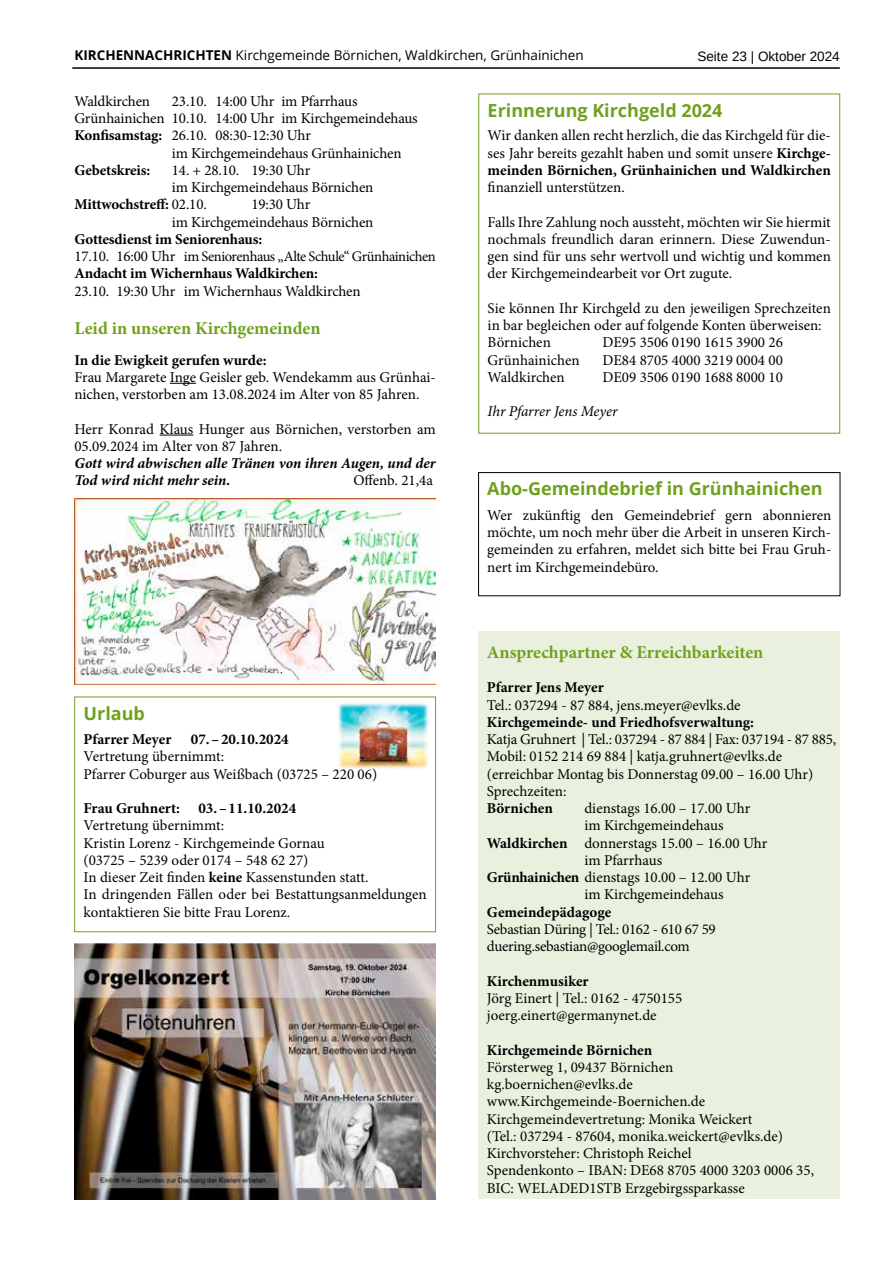
<style>
.page{position:relative;width:893px;height:1263px;background:#fff}
.page>*{position:absolute;margin:0;border:0;box-sizing:border-box;transform-origin:0 0}
.t1{font:700 18px "Open Sans";color:#70a11e}
.t2{font:700 18px "Minion Pro";color:#70a11e}
.t3{font:15px/17.2px "Minion Pro";letter-spacing:-.005em;color:#000}
.t4{font:700 15px "Minion Pro";letter-spacing:-.005em;color:#000}
.t5{font:italic 700 15px/17.2px "Minion Pro";letter-spacing:-.005em;color:#000}
.t6{font:italic 15px "Minion Pro";letter-spacing:-.005em;color:#000}
.t7{font:14.55px "Minion Pro";letter-spacing:-.03em;color:#000}
.t8{font:13.5px "Open Sans";color:#000}
.t9{font:13.5px "Arimo";color:#000}
.s1{font-weight:700}
.s2{font-weight:400}
.s3{font-size:15px}
</style>
<div class="page">
<hr style="left:72px;top:67px;width:768px;height:2px;background:#000">
<svg style="left:170px;top:383px;width:26px;height:1px"></svg>
<hr style="left:160px;top:435px;width:33px;height:1px;background:#000">
<div style="left:478px;top:631px;width:362px;height:568px;background:#eaf0de"></div>
<img style="left:75px;top:498px;width:361px;height:186px">
<div style="left:74px;top:697px;width:362px;height:235px;border:1px solid #70a11e"></div>
<img style="left:338px;top:703px;width:91px;height:66px">
<div style="left:478px;top:94px;width:362px;height:340px;border:1px solid #70a11e"></div>
<div style="left:478px;top:472px;width:362px;height:124px;border:1px solid #000"></div>
<img style="left:74px;top:944px;width:362px;height:255px">
<p class="t8" style="left:74px;top:46px;width:511px"><span class="s1">KIRCHENNACHRICHTEN</span> Kirchgemeinde Börnichen, Waldkirchen, Grünhainichen</p>
<p class="t9" style="left:697px;top:48px;width:144px">Seite 23 | Oktober 2024</p>
<p class="t3" style="left:74px;top:92px;width:77px">Waldkirchen</p>
<p class="t3" style="left:172px;top:92px;width:187px">23.10. 14:00 Uhr im Pfarrhaus</p>
<p class="t3" style="left:74px;top:110px;width:345px">Grünhainichen 10.10. 14:00 Uhr im Kirchgemeindehaus</p>
<p class="t3" style="left:74px;top:127px;width:238px"><span class="s1">Konfisamstag:</span> 26.10. 08:30-12:30 Uhr</p>
<p class="t3" style="left:172px;top:144px;width:231px">im Kirchgemeindehaus Grünhainichen</p>
<p class="t4" style="left:74px;top:159px;width:77px">Gebetskreis:</p>
<p class="t3" style="left:172px;top:161px;width:140px">14. + 28.10. 19:30 Uhr</p>
<p class="t3" style="left:172px;top:179px;width:203px">im Kirchgemeindehaus Börnichen</p>
<p class="t4" style="left:74px;top:194px;width:134px">Mittwochstreff: <span class="s2">02.10.</span></p>
<p class="t3" style="left:172px;top:196px;width:203px;text-indent:79px">19:30 Uhr<br>im Kirchgemeindehaus Börnichen</p>
<p class="t4" style="left:74px;top:228px;width:189px">Gottesdienst im Seniorenhaus:</p>
<p class="t7" style="left:74px;top:247px;width:363px"><span class="s3">17.10. 16:00 Uhr</span> im Seniorenhaus „Alte Schule“ Grünhainichen</p>
<p class="t4" style="left:74px;top:263px;width:245px">Andacht im Wichernhaus Waldkirchen:</p>
<p class="t3" style="left:74px;top:282px;width:288px">23.10. 19:30 Uhr im Wichernhaus Waldkirchen</p>
<p class="t2" style="left:74px;top:316px;width:248px">Leid in unseren Kirchgemeinden</p>
<p class="t4" style="left:74px;top:349px;width:194px">In die Ewigkeit gerufen wurde:</p>
<p class="t3" style="left:74px;top:368px;width:363px">Frau Margarete Inge Geisler geb. Wendekamm aus Grünhai&shy;nichen, verstorben am 13.08.2024 im Alter von 85 Jahren.</p>
<p class="t3" style="left:74px;top:420px;width:363px">Herr Konrad Klaus Hunger aus Börnichen, verstorben am<br>05.09.2024 im Alter von 87 Jahren.</p>
<p class="t5" style="left:74px;top:454px;width:363px">Gott wird abwischen alle Tränen von ihren Augen, und der<br>Tod wird nicht mehr sein.</p>
<p class="t3" style="left:353px;top:472px;width:81px">Offenb. 21,4a</p>
<p class="t1" style="left:84px;top:700px;width:63px">Urlaub</p>
<p class="t4" style="left:84px;top:729px;width:89px">Pfarrer Meyer</p>
<p class="t4" style="left:191px;top:729px;width:99px">07.–20.10.2024</p>
<p class="t3" style="left:84px;top:748px;width:295px">Vertretung übernimmt:<br>Pfarrer Coburger aus Weißbach (03725 – 220 06)</p>
<p class="t4" style="left:84px;top:798px;width:214px">Frau Gruhnert: 03.–11.10.2024</p>
<p class="t3" style="left:84px;top:817px;width:345px">Vertretung übernimmt:<br>Kristin Lorenz - Kirchgemeinde Gornau<br>(03725 – 5239 oder 0174 – 548 62 27)<br>In dieser Zeit finden <span class="s1">keine</span> Kassenstunden statt.<br>In dringenden Fällen oder bei Bestattungsanmeldungen kontaktieren Sie bitte Frau Lorenz.</p>
<p class="t1" style="left:488px;top:97px;width:236px">Erinnerung Kirchgeld 2024</p>
<p class="t3" style="left:488px;top:127px;width:345px;text-align:justify">Wir danken allen recht herzlich, die das Kirchgeld für die&shy;ses Jahr bereits gezahlt haben und somit unsere <span class="s1">Kirchge&shy;meinden Börnichen, Grünhainichen und Waldkirchen</span></p>
<p class="t3" style="left:488px;top:179px;width:139px">finanziell unterstützen.</p>
<p class="t3" style="left:488px;top:213px;width:345px;text-align:justify">Falls Ihre Zahlung noch aussteht, möchten wir Sie hiermit nochmals freundlich daran erinnern. Diese Zuwendun&shy;gen sind für uns sehr wertvoll und wichtig und kommen der Kirchgemeindearbeit vor Ort zugute.</p>
<p class="t3" style="left:488px;top:299px;width:345px">Sie können Ihr Kirchgeld zu den jeweiligen Sprechzeiten in bar begleichen oder auf folgende Konten überweisen:<br>Börnichen</p>
<p class="t3" style="left:602px;top:334px;width:182px">DE95 3506 0190 1615 3900 26</p>
<p class="t3" style="left:488px;top:351px;width:94px">Grünhainichen</p>
<p class="t3" style="left:602px;top:351px;width:182px">DE84 8705 4000 3219 0004 00</p>
<p class="t3" style="left:488px;top:368px;width:79px">Waldkirchen</p>
<p class="t3" style="left:602px;top:368px;width:182px">DE09 3506 0190 1688 8000 10</p>
<p class="t6" style="left:488px;top:401px;width:132px">Ihr Pfarrer Jens Meyer</p>
<p class="t1" style="left:487px;top:476px;width:337px">Abo-Gemeindebrief in Grünhainichen</p>
<p class="t3" style="left:487px;top:506px;width:346px;text-align:justify">Wer zukünftig den Gemeindebrief gern abonnieren möchte, um noch mehr über die Arbeit in unseren Kirch&shy;gemeinden zu erfahren, meldet sich bitte bei Frau Gruh&shy;nert im Kirchgemeindebüro.</p>
<p class="t2" style="left:487px;top:639px;width:278px">Ansprechpartner &amp; Erreichbarkeiten</p>
<p class="t4" style="left:487px;top:677px;width:118px">Pfarrer Jens Meyer</p>
<p class="t3" style="left:487px;top:696px;width:255px">Tel.: 037294 - 87 884, jens.meyer@evlks.de</p>
<p class="t4" style="left:487px;top:711px;width:269px">Kirchgemeinde- und Friedhofsverwaltung:</p>
<p class="t3" style="left:487px;top:731px;width:351px">Katja Gruhnert | Tel.: 037294 - 87 884 | Fax: 037194 - 87 885, Mobil: 0152 214 69 884 | katja.gruhnert@evlks.de (erreichbar Montag bis Donnerstag 09.00 – 16.00 Uhr)<br>Sprechzeiten:</p>
<p class="t4" style="left:487px;top:798px;width:68px">Börnichen</p>
<p class="t3" style="left:584px;top:800px;width:167px">dienstags 16.00 – 17.00 Uhr</p>
<p class="t3" style="left:584px;top:817px;width:141px">im Kirchgemeindehaus</p>
<p class="t3" style="left:487px;top:834px;width:282px"><span class="s1">Waldkirchen</span> donnerstags 15.00 – 16.00 Uhr</p>
<p class="t3" style="left:584px;top:851px;width:79px">im Pfarrhaus</p>
<p class="t3" style="left:487px;top:869px;width:265px"><span class="s1">Grünhainichen</span> dienstags 10.00 – 12.00 Uhr</p>
<p class="t3" style="left:584px;top:886px;width:141px">im Kirchgemeindehaus</p>
<p class="t4" style="left:487px;top:901px;width:126px">Gemeindepädagoge</p>
<p class="t3" style="left:487px;top:920px;width:230px">Sebastian Düring | Tel.: 0162 - 610 67 59 duering.sebastian@googlemail.com</p>
<p class="t4" style="left:487px;top:970px;width:103px">Kirchenmusiker</p>
<p class="t3" style="left:487px;top:989px;width:197px">Jörg Einert | Tel.: 0162 - 4750155 joerg.einert@germanynet.de</p>
<p class="t4" style="left:487px;top:1039px;width:167px">Kirchgemeinde Börnichen</p>
<p class="t3" style="left:487px;top:1058px;width:329px">Försterweg 1, 09437 Börnichen kg.boernichen@evlks.de www.Kirchgemeinde-Boernichen.de Kirchgemeindevertretung: Monika Weickert<br>(Tel.: 037294 - 87604, monika.weickert@evlks.de)<br>Kirchvorsteher: Christoph Reichel<br>Spendenkonto – IBAN: DE68 8705 4000 3203 0006 35, BIC: WELADED1STB Erzgebirgssparkasse</p>
</div>
